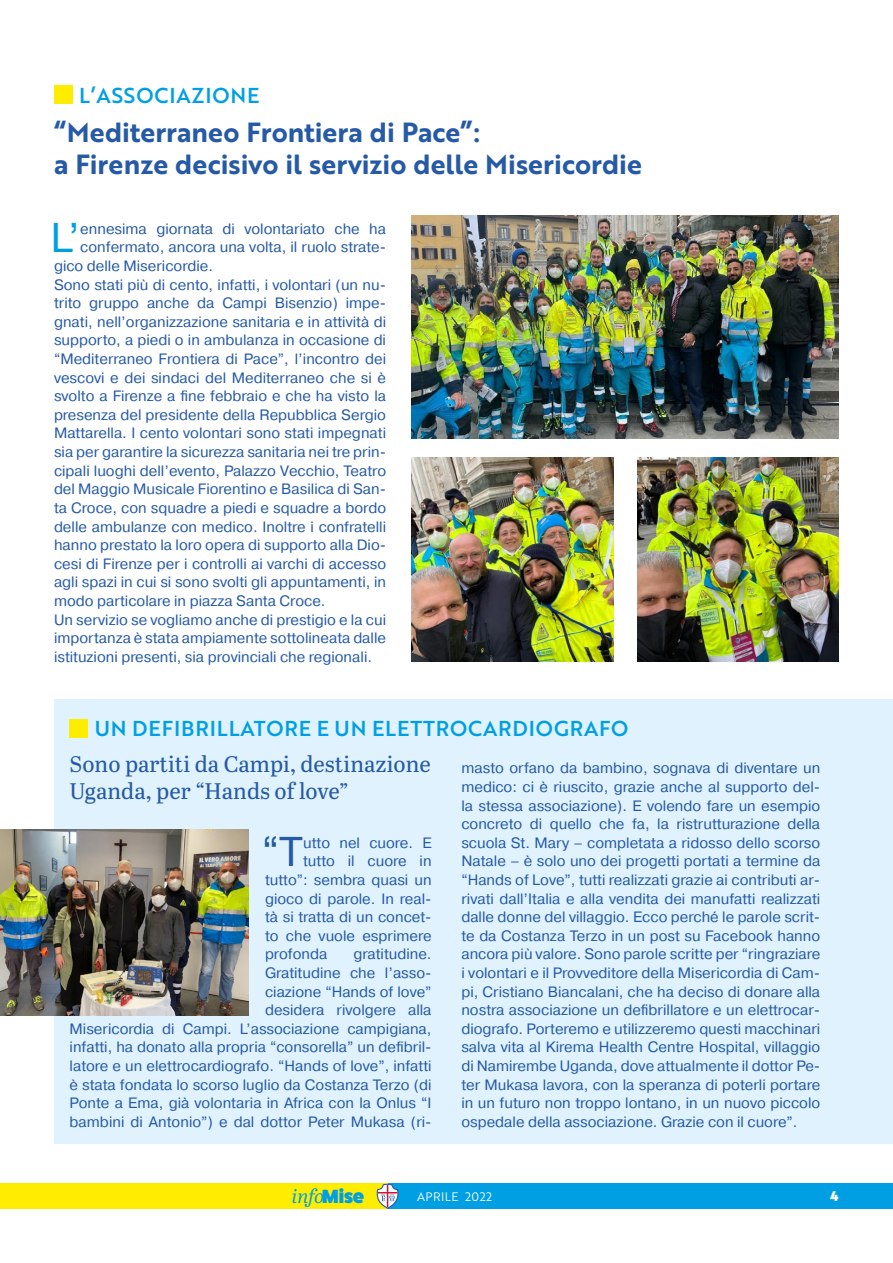
<style>
.page{position:relative;width:893px;height:1263px;background:#fff}
.page>*{position:absolute;margin:0;border:0;box-sizing:border-box;transform-origin:0 0}
.t1{font:41.55px "Pragmatica";color:#009fe3}
.t2{font:41.55px "Pragmatica";color:#265aa6}
.t3{font:27px/32.4px "Brother 1816 Bold";color:#265aa6}
.t4{font:22.5px/27px "Abril Text";color:#265aa6}
.t5{font:21px "Brother 1816 Medium";letter-spacing:.04em;color:#009fe3}
.t6{font:italic 19.2px "Abril Text";color:#009fe3}
.t7{font:15px/18.6px "Pragmatica";color:#265aa6;text-align:right}
.t8{font:13.5px "Brother 1816 Black";color:#fff}
.t9{font:12px "Brother 1816 Book";letter-spacing:.04em;color:#fff}
.s1{font-family:"Fat Frank";font-weight:800;font-style:normal}
</style>
<div class="page">
<div style="left:374px;top:1184px;width:519px;height:25px;background:#009fe3"></div>
<div style="left:0;top:1184px;width:388px;height:25px;background:#ffed00"></div>
<svg style="left:377px;top:1184px;width:21px;height:25px"></svg>
<div style="left:54px;top:85px;width:18px;height:18px;background:#ffed00"></div>
<img style="left:412px;top:215px;width:427px;height:223px">
<img style="left:412px;top:457px;width:202px;height:205px">
<img style="left:637px;top:457px;width:202px;height:205px">
<div style="left:54px;top:699px;width:839px;height:445px;background:#dff2fd"></div>
<div style="left:70px;top:720px;width:18px;height:18px;background:#ffed00"></div>
<img style="left:0;top:829px;width:248px;height:186px">
<h3 class="t5" style="left:79px;top:80px;width:182px">L’ASSOCIAZIONE</h3>
<h2 class="t3" style="left:54px;top:115px;width:589px">“Mediterraneo Frontiera di Pace”:<br>a Firenze decisivo il servizio delle Misericordie</h2>
<h1 class="t1" style="left:50px;top:213px;width:31px">L’</h1>
<p class="t7" style="left:80px;top:220px;width:307px">ennesima giornata di volontariato che ha</p>
<p class="t7" style="left:80px;top:238px;width:307px">confermato, ancora una volta, il ruolo strate-</p>
<p class="t7" style="left:54px;top:257px;width:161px">gico delle Misericordie.</p>
<p class="t7" style="left:54px;top:276px;width:334px">Sono stati più di cento, infatti, i volontari (un nu-</p>
<p class="t7" style="left:54px;top:294px;width:334px">trito gruppo anche da Campi Bisenzio) impe-</p>
<p class="t7" style="left:54px;top:313px;width:334px">gnati, nell’organizzazione sanitaria e in attività di</p>
<p class="t7" style="left:54px;top:331px;width:334px">supporto, a piedi o in ambulanza in occasione di</p>
<p class="t7" style="left:54px;top:350px;width:334px">“Mediterraneo Frontiera di Pace”, l’incontro dei</p>
<p class="t7" style="left:54px;top:369px;width:334px">vescovi e dei sindaci del Mediterraneo che si è</p>
<p class="t7" style="left:54px;top:387px;width:334px">svolto a Firenze a fine febbraio e che ha visto la</p>
<p class="t7" style="left:54px;top:406px;width:334px">presenza del presidente della Repubblica Sergio</p>
<p class="t7" style="left:54px;top:424px;width:334px">Mattarella. I cento volontari sono stati impegnati</p>
<p class="t7" style="left:54px;top:443px;width:334px">sia per garantire la sicurezza sanitaria nei tre prin-</p>
<p class="t7" style="left:54px;top:462px;width:334px">cipali luoghi dell’evento, Palazzo Vecchio, Teatro</p>
<p class="t7" style="left:54px;top:480px;width:334px">del Maggio Musicale Fiorentino e Basilica di San-</p>
<p class="t7" style="left:54px;top:499px;width:334px">ta Croce, con squadre a piedi e squadre a bordo</p>
<p class="t7" style="left:54px;top:517px;width:334px">delle ambulanze con medico. Inoltre i confratelli</p>
<p class="t7" style="left:54px;top:536px;width:334px">hanno prestato la loro opera di supporto alla Dio-</p>
<p class="t7" style="left:54px;top:555px;width:334px">cesi di Firenze per i controlli ai varchi di accesso</p>
<p class="t7" style="left:54px;top:573px;width:334px">agli spazi in cui si sono svolti gli appuntamenti, in</p>
<p class="t7" style="left:54px;top:592px;width:273px">modo particolare in piazza Santa Croce.</p>
<p class="t7" style="left:54px;top:610px;width:334px">Un servizio se vogliamo anche di prestigio e la cui</p>
<p class="t7" style="left:54px;top:629px;width:334px">importanza è stata ampiamente sottolineata dalle</p>
<p class="t7" style="left:54px;top:648px;width:320px">istituzioni presenti, sia provinciali che regionali.</p>
<h3 class="t5" style="left:95px;top:712px;width:535px">UN DEFIBRILLATORE E UN ELETTROCARDIOGRAFO</h3>
<h3 class="t4" style="left:70px;top:750px;width:363px">Sono partiti da Campi, destinazione<br>Uganda, per “Hands of love”</h3>
<p class="t7" style="left:461px;top:759px;width:360px;text-align:justify">masto orfano da bambino, sognava di diventare un medico: ci è riuscito, grazie anche al supporto del&shy;la stessa associazione). E volendo fare un esempio concreto di quello che fa, la ristrutturazione della scuola St. Mary – completata a ridosso dello scorso Natale – è solo uno dei progetti portati a termine da “Hands of Love”, tutti realizzati grazie ai contributi ar&shy;rivati dall’Italia e alla vendita dei manufatti realizzati dalle donne del villaggio. Ecco perché le parole scrit&shy;te da Costanza Terzo in un post su Facebook hanno ancora più valore. Sono parole scritte per “ringraziare i volontari e il Provveditore della Misericordia di Cam&shy;pi, Cristiano Biancalani, che ha deciso di donare alla nostra associazione un defibrillatore e un elettrocar&shy;diografo. Porteremo e utilizzeremo questi macchinari salva vita al Kirema Health Centre Hospital, villaggio di Namirembe Uganda, dove attualmente il dottor Pe&shy;ter Mukasa lavora, con la speranza di poterli portare in un futuro non troppo lontano, in un nuovo piccolo ospedale della associazione. Grazie con il cuore”.</p>
<h1 class="t2" style="left:262px;top:826px;width:43px">“T</h1>
<p class="t7" style="left:303px;top:834px;width:130px">utto nel cuore. E</p>
<p class="t7" style="left:303px;top:852px;width:130px">tutto il cuore in</p>
<p class="t7" style="left:265px;top:871px;width:168px">tutto”: sembra quasi un</p>
<p class="t7" style="left:265px;top:889px;width:168px">gioco di parole. In real-</p>
<p class="t7" style="left:265px;top:908px;width:168px">tà si tratta di un concet-</p>
<p class="t7" style="left:265px;top:927px;width:168px">to che vuole esprimere</p>
<p class="t7" style="left:265px;top:945px;width:64px">profonda</p>
<p class="t7" style="left:70px;top:945px;width:364px">gratitudine.<br>Gratitudine che l’asso-<br>ciazione “Hands of love”<br>desidera rivolgere alla<br>Misericordia di Campi. L’associazione campigiana, infatti, ha donato alla propria “consorella” un defibril&shy;latore e un elettrocardiografo. “Hands of love”, infatti è stata fondata lo scorso luglio da Costanza Terzo (di Ponte a Ema, già volontaria in Africa con la Onlus “I bambini di Antonio”) e dal dottor Peter Mukasa (ri-</p>
<p class="t6" style="left:292px;top:1182px;width:74px">info<span class="s1">Mise</span></p>
<p class="t9" style="left:417px;top:1187px;width:77px">APRILE 2022</p>
<p class="t8" style="left:830px;top:1186px;width:10px">4</p>
</div>
